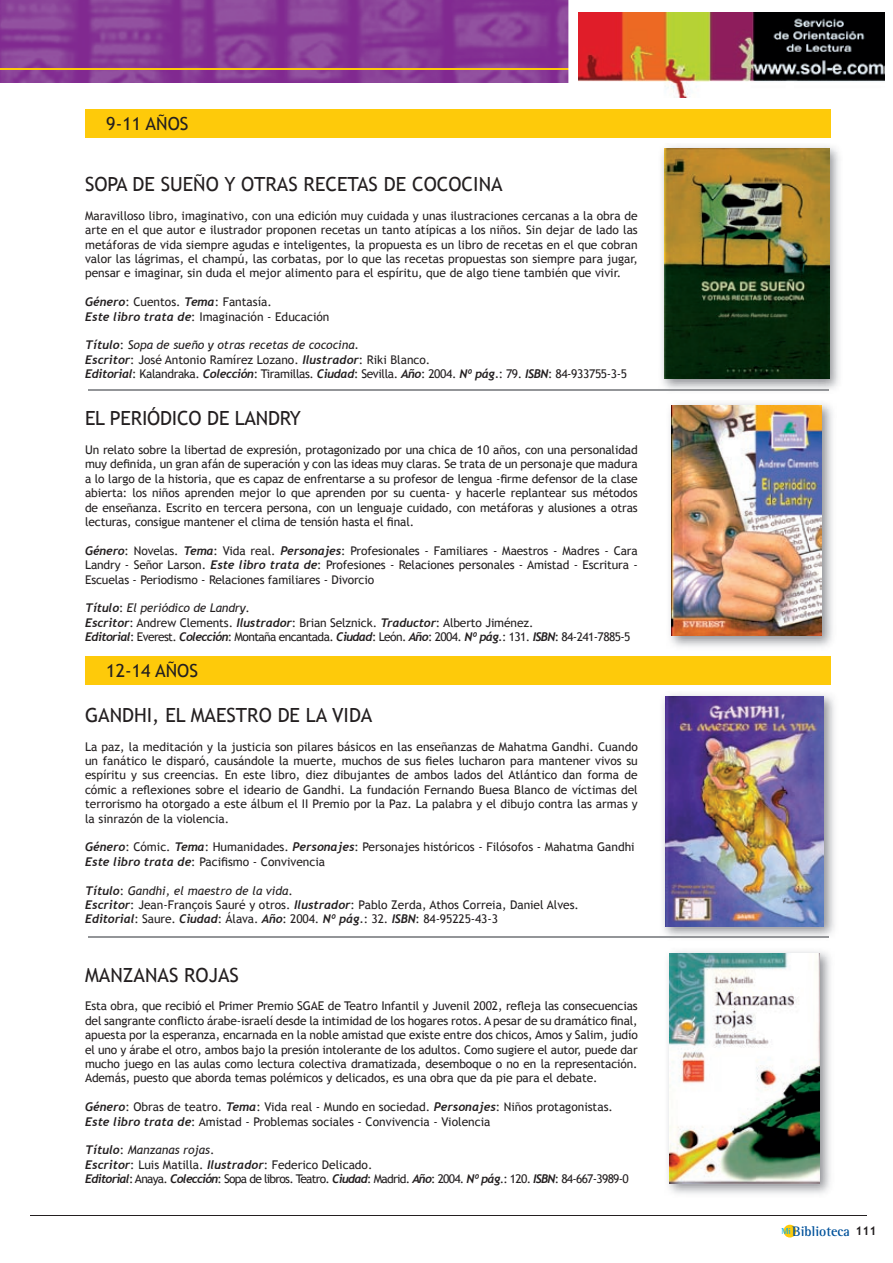
<style>
.page{position:relative;width:893px;height:1263px;background:#fff}
.page>*{position:absolute;margin:0;border:0;box-sizing:border-box;transform-origin:0 0}
.t1{font:19.5px "Trebuchet MS";color:#231f20}
.t2{font:18px "Trebuchet MS";color:#231f20}
.t3{font:700 14.1px "Rotis Semi Serif";color:#01529b}
.t4{font:12px/14.4px "Trebuchet MS";color:#231f20;text-align:justify}
.t5{font:12px/14.4px "Trebuchet MS";letter-spacing:-.03em;color:#231f20}
.t6{font:12px/14.4px "Trebuchet MS";letter-spacing:-.06em;color:#231f20}
.s1{font-family:"Trebuchet";font-weight:700;font-style:italic}
.s2{font-style:italic}
.s3{font-size:8.85px;color:#00aeef}
.s4{font-family:"Trebuchet MS";font-size:12px;color:#231f20}
</style>
<div class="page">
<svg style="left:0;top:0;width:568px;height:82px;background:#8a3e95"></svg>
<hr style="left:0;top:69px;width:828px;height:1px;background:#feca0a">
<div style="left:783px;top:1225px;width:13px;height:12px;background:#feca0a;border-radius:50%"></div>
<hr style="left:30px;top:1215px;width:837px;height:1px;background:#231f20">
<img style="left:661px;top:146px;width:179px;height:243px">
<img style="left:664px;top:149px;width:165px;height:230px">
<img style="left:670px;top:403px;width:163px;height:244px">
<img style="left:672px;top:406px;width:149px;height:230px">
<div style="left:85px;top:109px;width:745px;height:28px;background:#feca0a"></div>
<hr style="left:88px;top:389px;width:741px;height:2px;background:#939598">
<img style="left:663px;top:694px;width:172px;height:242px">
<img style="left:665px;top:696px;width:159px;height:230px">
<div style="left:85px;top:656px;width:745px;height:29px;background:#feca0a"></div>
<hr style="left:88px;top:936px;width:741px;height:2px;background:#939598">
<img style="left:668px;top:951px;width:163px;height:243px">
<img style="left:670px;top:953px;width:149px;height:230px">
<div style="left:569px;top:0;width:324px;height:88px;background:#fff"></div>
<hr style="left:568px;top:0;width:2px;height:88px;background:#fff">
<img style="left:579px;top:12px;width:305px;height:85px">
<h2 class="t2" style="left:106px;top:113px;width:84px">9-11 AÑOS</h2>
<h1 class="t1" style="left:85px;top:172px;width:419px">SOPA DE SUEÑO Y OTRAS RECETAS DE COCOCINA</h1>
<p class="t4" style="left:85px;top:208px;width:554px">Maravilloso libro, imaginativo, con una edición muy cuidada y unas ilustraciones cercanas a la obra de arte en el que autor e ilustrador proponen recetas un tanto atípicas a los niños. Sin dejar de lado las metáforas de vida siempre agudas e inteligentes, la propuesta es un libro de recetas en el que cobran valor las lágrimas, el champú, las corbatas, por lo que las recetas propuestas son siempre para jugar, pensar e imaginar, sin duda el mejor alimento para el espíritu, que de algo tiene también que vivir.</p>
<p class="t4" style="left:85px;top:295px;width:246px"><span class="s1">Género</span>: Cuentos. <span class="s1">Tema</span>: Fantasía.<br><span class="s1">Este libro trata de</span>: Imaginación - Educación</p>
<p class="t5" style="left:85px;top:338px;width:544px"><span class="s1">Título</span>: <span class="s2">Sopa de sueño y otras recetas de cococina.<br></span><span class="s1">Escritor</span>: José Antonio Ramírez Lozano. <span class="s1">Ilustrador</span>: Riki Blanco.<br><span class="s1">Editorial</span>: Kalandraka. <span class="s1">Colección</span>: Tiramillas. <span class="s1">Ciudad</span>: Sevilla. <span class="s1">Año</span>: 2004. <span class="s1">Nº pág.</span>: 79. <span class="s1">ISBN</span>: 84-933755-3-5</p>
<h1 class="t1" style="left:85px;top:407px;width:217px">EL PERIÓDICO DE LANDRY</h1>
<p class="t4" style="left:85px;top:443px;width:554px">Un relato sobre la libertad de expresión, protagonizado por una chica de 10 años, con una personalidad muy definida, un gran afán de superación y con las ideas muy claras. Se trata de un personaje que madura a lo largo de la historia, que es capaz de enfrentarse a su profesor de lengua -firme defensor de la clase abierta: los niños aprenden mejor lo que aprenden por su cuenta- y hacerle replantear sus métodos de enseñanza. Escrito en tercera persona, con un lenguaje cuidado, con metáforas y alusiones a otras lecturas, consigue mantener el clima de tensión hasta el final.</p>
<p class="t4" style="left:85px;top:544px;width:554px"><span class="s1">Género</span>: Novelas. <span class="s1">Tema</span>: Vida real. <span class="s1">Personajes</span>: Profesionales - Familiares - Maestros - Madres - Cara Landry - Señor Larson. <span class="s1">Este libro trata de</span>: Profesiones - Relaciones personales - Amistad - Escritura - Escuelas - Periodismo - Relaciones familiares - Divorcio</p>
<p class="t4" style="left:85px;top:601px;width:547px;text-align:left"><span class="s1">Título</span>: <span class="s2">El periódico de Landry</span>.<br><span class="s1">Escritor</span>: Andrew Clements. <span class="s1">Ilustrador</span>: Brian Selznick. <span class="s1">Traductor</span>: Alberto Jiménez.<br><span class="s1">Editorial</span>: Everest. <span class="s1">Colección</span>: Montaña encantada. <span class="s1">Ciudad</span>: León. <span class="s1">Año</span>: 2004. <span class="s1">Nº pág.</span>: 131. <span class="s1">ISBN</span>: 84-241-7885-5</p>
<h2 class="t2" style="left:106px;top:660px;width:93px">12-14 AÑOS</h2>
<h1 class="t1" style="left:85px;top:703px;width:289px">GANDHI, EL MAESTRO DE LA VIDA</h1>
<p class="t4" style="left:85px;top:739px;width:554px">La paz, la meditación y la justicia son pilares básicos en las enseñanzas de Mahatma Gandhi. Cuando un fanático le disparó, causándole la muerte, muchos de sus fieles lucharon para mantener vivos su espíritu y sus creencias. En este libro, diez dibujantes de ambos lados del Atlántico dan forma de cómic a reflexiones sobre el ideario de Gandhi. La fundación Fernando Buesa Blanco de víctimas del terrorismo ha otorgado a este álbum el II Premio por la Paz. La palabra y el dibujo contra las armas y la sinrazón de la violencia.</p>
<p class="t4" style="left:85px;top:840px;width:551px"><span class="s1">Género</span>: Cómic. <span class="s1">Tema</span>: Humanidades. <span class="s1">Personajes</span>: Personajes históricos - Filósofos - Mahatma Gandhi<br><span class="s1">Este libro trata de</span>: Pacifismo - Convivencia</p>
<p class="t4" style="left:85px;top:883px;width:495px;text-align:left"><span class="s1">Título</span>: <span class="s2">Gandhi, el maestro de la vida</span>.<br><span class="s1">Escritor</span>: Jean-François Sauré y otros. <span class="s1">Ilustrador</span>: Pablo Zerda, Athos Correia, Daniel Alves.<br><span class="s1">Editorial</span>: Saure. <span class="s1">Ciudad</span>: Álava. <span class="s1">Año</span>: 2004. <span class="s1">Nº pág.</span>: 32. <span class="s1">ISBN</span>: 84-95225-43-3</p>
<h1 class="t1" style="left:85px;top:963px;width:155px">MANZANAS ROJAS</h1>
<p class="t4" style="left:85px;top:999px;width:554px">Esta obra, que recibió el Primer Premio SGAE de Teatro Infantil y Juvenil 2002, refleja las consecuencias del sangrante conflicto árabe-israelí desde la intimidad de los hogares rotos. A pesar de su dramático final, apuesta por la esperanza, encarnada en la noble amistad que existe entre dos chicos, Amos y Salim, judío el uno y árabe el otro, ambos bajo la presión intolerante de los adultos. Como sugiere el autor, puede dar mucho juego en las aulas como lectura colectiva dramatizada, desemboque o no en la representación.<br>Además, puesto que aborda temas polémicos y delicados, es una obra que da pie para el debate.</p>
<p class="t4" style="left:85px;top:1100px;width:529px"><span class="s1">Género</span>: Obras de teatro. <span class="s1">Tema</span>: Vida real - Mundo en sociedad. <span class="s1">Personajes</span>: Niños protagonistas.<br><span class="s1">Este libro trata de</span>: Amistad - Problemas sociales - Convivencia - Violencia</p>
<p class="t6" style="left:85px;top:1143px;width:545px"><span class="s1">Título</span>: <span class="s2">Manzanas rojas</span>.<br><span class="s1">Escritor</span>: Luis Matilla. <span class="s1">Ilustrador</span>: Federico Delicado.<br><span class="s1">Editorial</span>: Anaya. <span class="s1">Colección</span>: Sopa de libros. Teatro. <span class="s1">Ciudad</span>: Madrid. <span class="s1">Año</span>: 2004. <span class="s1">Nº pág</span>.: 120. <span class="s1">ISBN</span>: 84-667-3989-0</p>
<p class="t3" style="left:781px;top:1222px;width:97px"><span class="s3">Mi</span>Biblioteca <span class="s4">111</span></p>
</div>
